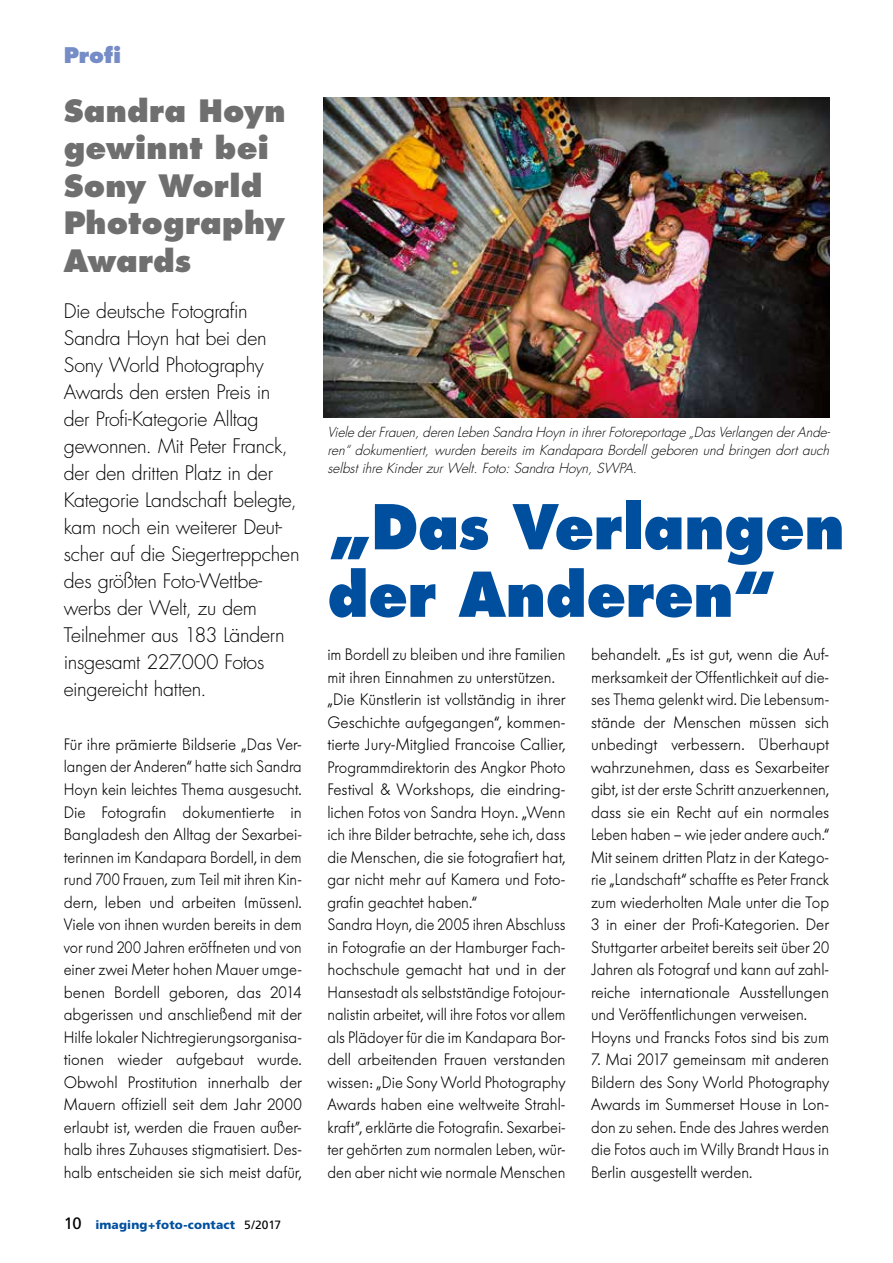
<style>
.page{position:relative;width:893px;height:1263px;background:#fff}
.page>*{position:absolute;margin:0;border:0;box-sizing:border-box;transform-origin:0 0}
.t1{font:800 60px/67.5px "Futura";letter-spacing:-.005em;color:#004f9f;scale:.95 1}
.t2{font:800 30px/37.5px "Futura";letter-spacing:.005em;color:#706f6f}
.t3{font:800 21px "Futura";letter-spacing:-.005em;color:#758cc6}
.t4{font:300 19.5px/27px "Futura";letter-spacing:-.015em;color:#000}
.t5{font:300 16.5px/22.5px "Futura BQ";color:#000;scale:.95 1}
.t6{font:300 16.5px/22.5px "Futura BQ";color:#000}
.t7{font:300 16.5px/22.5px "Futura BQ";color:#000;text-align:justify;scale:.96 1}
.t8{font:italic 300 13.5px/18px "Futura";color:#000;text-align:justify}
.t9{font:900 12px "Frutiger";letter-spacing:.015em;color:#004f9f}
.s1{font-weight:400;font-size:16.5px;color:#000}
.s2{font-weight:400;color:#000}
</style>
<div class="page">
<img style="left:323px;top:98px;width:506px;height:319px">
<p class="t3" style="left:64px;top:42px;width:59px">Profi</p>
<h2 class="t2" style="left:64px;top:92px;width:223px">Sandra Hoyn gewinnt bei<br>Sony World<br>Photography<br>Awards</h2>
<p class="t4" style="left:64px;top:298px;width:237px">Die deutsche Fotografin<br>Sandra Hoyn hat bei den<br>Sony World Photography<br>Awards den ersten Preis in der Profi-Kategorie Alltag gewonnen. Mit Peter Franck, der den dritten Platz in der<br>Kategorie Landschaft belegte, kam noch ein weiterer Deut&shy;scher auf die Siegertreppchen des größten Foto-Wettbe&shy;werbs der Welt, zu dem<br>Teilnehmer aus 183 Ländern insgesamt 227.000 Fotos eingereicht hatten.</p>
<p class="t7" style="left:64px;top:733px;width:250px">Für ihre prämierte Bildserie „Das Ver&shy;langen der Anderen“ hatte sich Sandra Hoyn kein leichtes Thema ausgesucht.<br>Die Fotografin dokumentierte in Bangladesh den Alltag der Sexarbei&shy;terinnen im Kandapara Bordell, in dem rund 700 Frauen, zum Teil mit ihren Kin&shy;dern, leben und arbeiten (müssen).<br>Viele von ihnen wurden bereits in dem vor rund 200 Jahren eröffneten und von einer zwei Meter hohen Mauer umge&shy;benen Bordell geboren, das 2014 abgerissen und anschließend mit der Hilfe lokaler Nichtregierungsorganisa&shy;tionen wieder aufgebaut wurde.<br>Obwohl Prostitution innerhalb der Mauern offiziell seit dem Jahr 2000 erlaubt ist, werden die Frauen außer&shy;halb ihres Zuhauses stigmatisiert. Des&shy;halb entscheiden sie sich meist dafür,</p>
<p class="t9" style="left:64px;top:1217px;width:219px"><span class="s1">10</span> imaging+foto-contact <span class="s2">5/2017</span></p>
<p class="t8" style="left:327px;top:423px;width:504px">Viele der Frauen, deren Leben Sandra Hoyn in ihrer Fotoreportage „Das Verlangen der Ande&shy;ren“ dokumentiert, wurden bereits im Kandapara Bordell geboren und bringen dort auch selbst ihre Kinder zur Welt. Foto: Sandra Hoyn, SWPA.</p>
<h1 class="t1" style="left:327px;top:494px;width:546px">„Das Verlangen der Anderen“</h1>
<p class="t5" style="left:327px;top:643px;width:252px">im Bordell zu bleiben und ihre Familien mit ihren Einnahmen zu unterstützen. „Die Künstlerin ist vollständig in ihrer Geschichte aufgegangen“, kommen&shy;tierte Jury-Mitglied Francoise Callier, Programmdirektorin des Angkor Photo Festival &amp; Workshops, die eindring&shy;lichen Fotos von Sandra Hoyn. „Wenn ich ihre Bilder betrachte, sehe ich, dass die Menschen, die sie fotografiert hat, gar nicht mehr auf Kamera und Foto&shy;grafin geachtet haben.“<br>Sandra Hoyn, die 2005 ihren Abschluss in Fotografie an der Hamburger Fach&shy;hochschule gemacht hat und in der Hansestadt als selbstständige Fotojour&shy;nalistin arbeitet, will ihre Fotos vor allem als Plädoyer für die im Kandapara Bor&shy;dell arbeitenden Frauen verstanden wissen: „Die Sony World Photography Awards haben eine weltweite Strahl&shy;kraft”, erklärte die Fotografin. Sexarbei&shy;ter gehörten zum normalen Leben, wür&shy;den aber nicht wie normale Menschen</p>
<p class="t6" style="left:591px;top:643px;width:240px">behandelt. „Es ist gut, wenn die Auf&shy;merksamkeit der Öffentlichkeit auf die&shy;ses Thema gelenkt wird. Die Lebensum&shy;stände der Menschen müssen sich unbedingt verbessern. Überhaupt wahrzunehmen, dass es Sexarbeiter gibt, ist der erste Schritt anzuerkennen, dass sie ein Recht auf ein normales Leben haben – wie jeder andere auch.“ Mit seinem dritten Platz in der Katego&shy;rie „Landschaft“ schaffte es Peter Franck zum wiederholten Male unter die Top 3 in einer der Profi-Kategorien. Der Stuttgarter arbeitet bereits seit über 20<br>Jahren als Fotograf und kann auf zahl&shy;reiche internationale Ausstellungen und Veröffentlichungen verweisen.<br>Hoyns und Francks Fotos sind bis zum</p>
<p class="t6" style="left:591px;top:1048px;width:240px;text-align:justify">7. Mai 2017 gemeinsam mit anderen Bildern des Sony World Photography Awards im Summerset House in Lon&shy;don zu sehen. Ende des Jahres werden die Fotos auch im Willy Brandt Haus in Berlin ausgestellt werden.</p>
</div>
